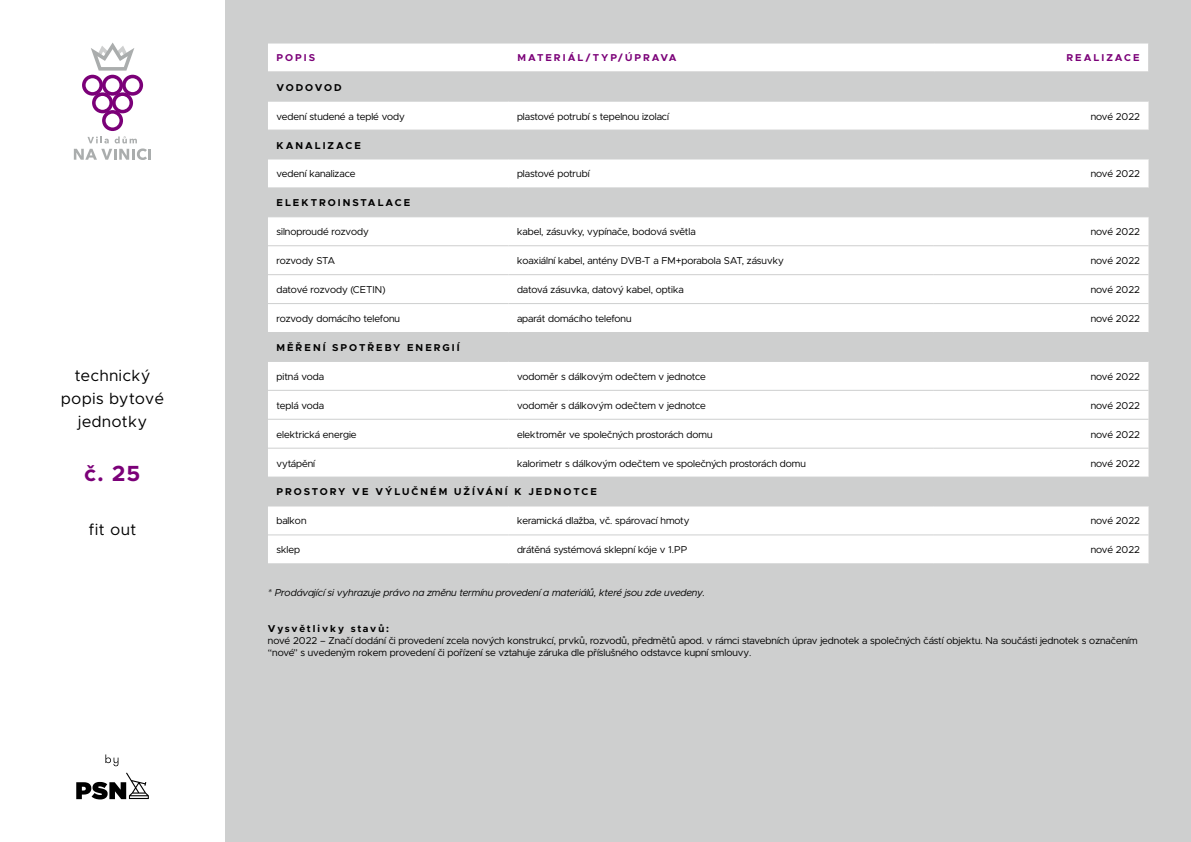
<style>
.page{position:relative;width:1191px;height:842px;background:#fff}
.page>*{position:absolute;margin:0;border:0;box-sizing:border-box;transform-origin:0 0}
.t1{font:700 22px "Metropolis";color:#7b0078}
.t2{font:16px/23px "Metropolis";letter-spacing:.05em;color:#000;text-align:center}
.t3{font:10px/12px "Metropolis";color:#000}
.t4{font:italic 10px "Metropolis";color:#000}
.t5{font:700 10px "Metropolis";letter-spacing:.2em;color:#000}
.t6{font:700 10px "Metropolis";letter-spacing:.2em;color:#7b0078}
.t7{font:700 10px "Metropolis";letter-spacing:.18em;color:#000}
.t8{font:700 10px "Metropolis";letter-spacing:.175em;color:#000}
</style>
<div class="page">
<div style="left:225px;top:0;width:966px;height:842px;background:#cecfcf"></div>
<svg style="left:76px;top:772px;width:73px;height:27px"></svg>
<svg style="left:105px;top:754px;width:13px;height:12px"></svg>
<svg style="left:74px;top:43px;width:77px;height:117px"></svg>
<div style="left:268px;top:44px;width:880px;height:27px;background:#fff"></div>
<svg style="left:268px;top:102px;width:880px;height:461px;fill:#fff"></svg>
<hr style="left:268px;top:245px;width:240px;height:1px;background:#cecfcf">
<hr style="left:508px;top:245px;width:426px;height:1px;background:#cecfcf">
<hr style="left:934px;top:245px;width:214px;height:1px;background:#cecfcf">
<hr style="left:268px;top:274px;width:240px;height:1px;background:#cecfcf">
<hr style="left:508px;top:274px;width:426px;height:1px;background:#cecfcf">
<hr style="left:934px;top:274px;width:214px;height:1px;background:#cecfcf">
<hr style="left:268px;top:303px;width:240px;height:1px;background:#cecfcf">
<hr style="left:508px;top:303px;width:426px;height:1px;background:#cecfcf">
<hr style="left:934px;top:303px;width:214px;height:1px;background:#cecfcf">
<hr style="left:268px;top:390px;width:240px;height:1px;background:#cecfcf">
<hr style="left:508px;top:390px;width:426px;height:1px;background:#cecfcf">
<hr style="left:934px;top:390px;width:214px;height:1px;background:#cecfcf">
<hr style="left:268px;top:419px;width:240px;height:1px;background:#cecfcf">
<hr style="left:508px;top:419px;width:426px;height:1px;background:#cecfcf">
<hr style="left:934px;top:419px;width:214px;height:1px;background:#cecfcf">
<hr style="left:268px;top:448px;width:240px;height:1px;background:#cecfcf">
<hr style="left:508px;top:448px;width:426px;height:1px;background:#cecfcf">
<hr style="left:934px;top:448px;width:214px;height:1px;background:#cecfcf">
<hr style="left:268px;top:534px;width:240px;height:1px;background:#cecfcf">
<hr style="left:508px;top:534px;width:426px;height:1px;background:#cecfcf">
<hr style="left:934px;top:534px;width:214px;height:1px;background:#cecfcf">
<hr style="left:268px;top:130px;width:240px;height:1px;background:#cecfcf">
<hr style="left:508px;top:130px;width:426px;height:1px;background:#cecfcf">
<hr style="left:934px;top:130px;width:214px;height:1px;background:#cecfcf">
<hr style="left:268px;top:158px;width:240px;height:1px;background:#cecfcf">
<hr style="left:508px;top:158px;width:426px;height:1px;background:#cecfcf">
<hr style="left:934px;top:158px;width:214px;height:1px;background:#cecfcf">
<hr style="left:268px;top:187px;width:240px;height:1px;background:#cecfcf">
<hr style="left:508px;top:187px;width:426px;height:1px;background:#cecfcf">
<hr style="left:934px;top:187px;width:214px;height:1px;background:#cecfcf">
<hr style="left:268px;top:216px;width:240px;height:1px;background:#cecfcf">
<hr style="left:508px;top:216px;width:426px;height:1px;background:#cecfcf">
<hr style="left:934px;top:216px;width:214px;height:1px;background:#cecfcf">
<hr style="left:268px;top:332px;width:240px;height:1px;background:#cecfcf">
<hr style="left:508px;top:332px;width:426px;height:1px;background:#cecfcf">
<hr style="left:934px;top:332px;width:214px;height:1px;background:#cecfcf">
<hr style="left:268px;top:361px;width:240px;height:1px;background:#cecfcf">
<hr style="left:508px;top:361px;width:426px;height:1px;background:#cecfcf">
<hr style="left:934px;top:361px;width:214px;height:1px;background:#cecfcf">
<hr style="left:268px;top:477px;width:240px;height:1px;background:#cecfcf">
<hr style="left:508px;top:477px;width:426px;height:1px;background:#cecfcf">
<hr style="left:934px;top:477px;width:214px;height:1px;background:#cecfcf">
<hr style="left:268px;top:505px;width:240px;height:1px;background:#cecfcf">
<hr style="left:508px;top:505px;width:426px;height:1px;background:#cecfcf">
<hr style="left:934px;top:505px;width:214px;height:1px;background:#cecfcf">
<h2 class="t2" style="left:61px;top:364px;width:104px">technický popis bytové jednotky</h2>
<h1 class="t1" style="left:85px;top:459px;width:57px">č. 25</h1>
<h2 class="t2" style="left:89px;top:518px;width:49px">fit out</h2>
<p class="t6" style="left:276px;top:52px;width:40px">POPIS</p>
<p class="t6" style="left:517px;top:52px;width:161px">MATERIÁL/TYP/ÚPRAVA</p>
<p class="t6" style="left:1066px;top:52px;width:75px">REALIZACE</p>
<p class="t8" style="left:276px;top:81px;width:66px">VODOVOD</p>
<p class="t3" style="left:276px;top:110px;width:130px">vedení studené a teplé vody</p>
<p class="t3" style="left:517px;top:110px;width:153px">plastové potrubí s tepelnou izolací</p>
<p class="t3" style="left:1090px;top:110px;width:51px">nové 2022</p>
<p class="t5" style="left:276px;top:139px;width:86px">KANALIZACE</p>
<p class="t3" style="left:276px;top:168px;width:81px">vedení kanalizace</p>
<p class="t3" style="left:517px;top:168px;width:74px">plastové potrubí</p>
<p class="t3" style="left:1090px;top:168px;width:51px">nové 2022</p>
<p class="t5" style="left:276px;top:197px;width:135px">ELEKTROINSTALACE</p>
<p class="t3" style="left:276px;top:226px;width:94px">silnoproudé rozvody</p>
<p class="t3" style="left:517px;top:226px;width:180px">kabel, zásuvky, vypínače, bodová světla</p>
<p class="t3" style="left:1090px;top:226px;width:51px">nové 2022</p>
<p class="t3" style="left:276px;top:255px;width:60px">rozvody STA</p>
<p class="t3" style="left:517px;top:255px;width:268px">koaxiální kabel, antény DVB-T a FM+porabola SAT, zásuvky</p>
<p class="t3" style="left:1090px;top:255px;width:51px">nové 2022</p>
<p class="t3" style="left:276px;top:284px;width:111px">datové rozvody (CETIN)</p>
<p class="t3" style="left:517px;top:284px;width:168px">datová zásuvka, datový kabel, optika</p>
<p class="t3" style="left:1090px;top:284px;width:51px">nové 2022</p>
<p class="t3" style="left:276px;top:313px;width:125px">rozvody domácího telefonu</p>
<p class="t3" style="left:517px;top:313px;width:116px">aparát domácího telefonu</p>
<p class="t3" style="left:1090px;top:313px;width:51px">nové 2022</p>
<p class="t5" style="left:276px;top:341px;width:185px">MĚŘENÍ SPOTŘEBY ENERGIÍ</p>
<p class="t3" style="left:276px;top:370px;width:49px">pitná voda</p>
<p class="t3" style="left:517px;top:370px;width:190px">vodoměr s dálkovým odečtem v jednotce</p>
<p class="t3" style="left:1090px;top:370px;width:51px">nové 2022</p>
<p class="t3" style="left:276px;top:399px;width:49px">teplá voda</p>
<p class="t3" style="left:517px;top:399px;width:190px">vodoměr s dálkovým odečtem v jednotce</p>
<p class="t3" style="left:1090px;top:399px;width:51px">nové 2022</p>
<p class="t3" style="left:276px;top:428px;width:82px">elektrická energie</p>
<p class="t3" style="left:517px;top:428px;width:197px">elektroměr ve společných prostorách domu</p>
<p class="t3" style="left:1090px;top:428px;width:51px">nové 2022</p>
<p class="t3" style="left:276px;top:457px;width:40px">vytápění</p>
<p class="t3" style="left:517px;top:457px;width:290px">kalorimetr s dálkovým odečtem ve společných prostorách domu</p>
<p class="t3" style="left:1090px;top:457px;width:51px">nové 2022</p>
<p class="t5" style="left:276px;top:486px;width:322px">PROSTORY VE VÝLUČNÉM UŽÍVÁNÍ K JEDNOTCE</p>
<p class="t3" style="left:276px;top:515px;width:31px">balkon</p>
<p class="t3" style="left:517px;top:515px;width:174px">keramická dlažba, vč. spárovací hmoty</p>
<p class="t3" style="left:1090px;top:515px;width:51px">nové 2022</p>
<p class="t3" style="left:276px;top:544px;width:25px">sklep</p>
<p class="t3" style="left:517px;top:544px;width:172px">drátěná systémová sklepní kóje v 1.PP</p>
<p class="t3" style="left:1090px;top:544px;width:51px">nové 2022</p>
<p class="t4" style="left:268px;top:587px;width:438px">* Prodávající si vyhrazuje právo na změnu termínu provedení a materiálů, které jsou zde uvedeny.</p>
<p class="t7" style="left:268px;top:622px;width:123px">Vysvětlivky stavů:</p>
<p class="t3" style="left:268px;top:635px;width:871px">nové 2022 – Značí dodání či provedení zcela nových konstrukcí, prvků, rozvodů, předmětů apod. v rámci stavebních úprav jednotek a společných částí objektu. Na součásti jednotek s označením “nové” s uvedeným rokem provedení či pořízení se vztahuje záruka dle příslušného odstavce kupní smlouvy.</p>
</div>
